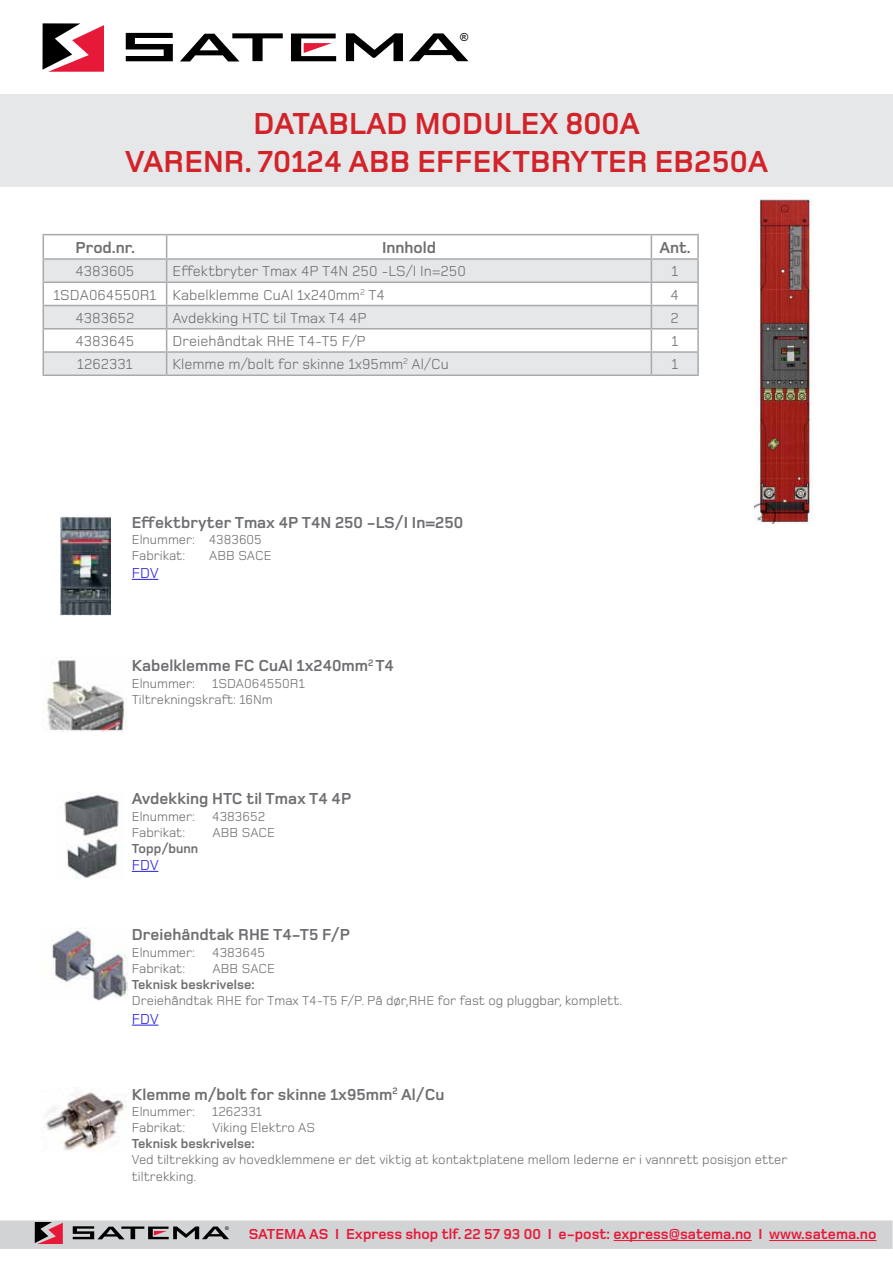
<style>
.page{position:relative;width:893px;height:1263px;background:#fff}
.page>*{position:absolute;margin:0;border:0;box-sizing:border-box;transform-origin:0 0}
.t1{font:700 31.5px "Foundry Monoline";color:#d2232a}
.t2{font:700 16.5px "Foundry Monoline";color:#6d6e71}
.t3{font:15px "Foundry Monoline";color:#6d6e71}
.t4{font:700 15px "Foundry Monoline";color:#e71939}
.t5{font:15px "Foundry Monoline";letter-spacing:-.005em;color:#231fdf}
.t6{font:13.5px/16.2px "Foundry Monoline";color:#6d6e71}
.t7{font:700 13.5px "Foundry Monoline";color:#6d6e71}
.t8{font:11.1px "Arial";color:#000}
.t9{font:5.1px "Arial";color:#000}
</style>
<div class="page">
<svg style="left:43px;top:23px;width:61px;height:49px"></svg>
<svg style="left:126px;top:33px;width:47px;height:28px"></svg>
<svg style="left:346px;top:33px;width:57px;height:28px"></svg>
<svg style="left:180px;top:33px;width:103px;height:28px"></svg>
<svg style="left:409px;top:33px;width:59px;height:28px"></svg>
<svg style="left:291px;top:34px;width:45px;height:27px"></svg>
<div style="left:1px;top:1221px;width:891px;height:27px;background:#d1d3d4"></div>
<div style="left:0;top:1220px;width:892px;height:29px;border:2px solid #d1d3d4"></div>
<svg style="left:35px;top:1222px;width:28px;height:22px"></svg>
<svg style="left:73px;top:1226px;width:156px;height:13px"></svg>
<hr style="left:614px;top:1240px;width:138px;height:1px;background:#e71939">
<hr style="left:769px;top:1240px;width:107px;height:1px;background:#e71939">
<hr style="left:43px;top:234px;width:124px;height:1px;background:#a7a9ac">
<hr style="left:167px;top:234px;width:484px;height:1px;background:#a7a9ac">
<hr style="left:651px;top:234px;width:48px;height:1px;background:#a7a9ac">
<hr style="left:697px;top:235px;width:2px;height:23px;background:#a7a9ac">
<hr style="left:651px;top:258px;width:48px;height:2px;background:#a7a9ac">
<hr style="left:697px;top:260px;width:2px;height:21px;background:#a7a9ac">
<hr style="left:651px;top:281px;width:48px;height:2px;background:#a7a9ac">
<hr style="left:697px;top:283px;width:2px;height:22px;background:#a7a9ac">
<hr style="left:651px;top:305px;width:48px;height:1px;background:#a7a9ac">
<hr style="left:697px;top:306px;width:2px;height:22px;background:#a7a9ac">
<hr style="left:651px;top:328px;width:48px;height:1px;background:#a7a9ac">
<hr style="left:697px;top:329px;width:2px;height:22px;background:#a7a9ac">
<hr style="left:651px;top:351px;width:48px;height:2px;background:#a7a9ac">
<svg style="left:43px;top:235px;width:655px;height:139px"></svg>
<hr style="left:697px;top:353px;width:2px;height:21px;background:#a7a9ac">
<hr style="left:43px;top:374px;width:124px;height:2px;background:#a7a9ac">
<hr style="left:167px;top:374px;width:484px;height:2px;background:#a7a9ac">
<hr style="left:651px;top:374px;width:48px;height:2px;background:#a7a9ac">
<svg style="left:132px;top:579px;width:26px;height:1px"></svg>
<img style="left:42px;top:657px;width:84px;height:75px">
<img style="left:61px;top:516px;width:49px;height:99px">
<svg style="left:132px;top:871px;width:26px;height:1px"></svg>
<img style="left:64px;top:792px;width:55px;height:87px">
<svg style="left:132px;top:1025px;width:26px;height:1px"></svg>
<img style="left:51px;top:928px;width:76px;height:73px">
<img style="left:46px;top:1092px;width:80px;height:59px">
<img style="left:755px;top:198px;width:57px;height:325px">
<div style="left:0;top:94px;width:893px;height:92px;background:#e6e7e8"></div>
<p class="t8" style="left:460px;top:30px;width:10px">®</p>
<h1 class="t1" style="left:254px;top:107px;width:115px">Datablad</h1>
<h1 class="t1" style="left:415px;top:107px;width:227px">modulex 800A</h1>
<h1 class="t1" style="left:125px;top:145px;width:39px">varenr</h1>
<h1 class="t1" style="left:245px;top:145px;width:193px">. 70124 abb effekt</h1>
<h1 class="t1" style="left:530px;top:145px;width:80px">bryter</h1>
<h1 class="t1" style="left:655px;top:145px;width:111px">eb250a</h1>
<p class="t2" style="left:75px;top:239px;width:61px">Prod.nr.</p>
<p class="t2" style="left:382px;top:239px;width:56px">Innhold</p>
<p class="t2" style="left:659px;top:239px;width:33px">Ant.</p>
<p class="t3" style="left:75px;top:263px;width:60px">4383605</p>
<p class="t3" style="left:173px;top:263px;width:295px">Effektbryter Tmax 4P T4N 250 -LS/I In=250</p>
<p class="t3" style="left:671px;top:263px;width:8px">1</p>
<p class="t3" style="left:54px;top:287px;width:333px">1SDA064550R1 Kabelklemme CuAl 1x240mm<sup>2</sup> T4</p>
<p class="t3" style="left:671px;top:287px;width:10px">4</p>
<p class="t3" style="left:76px;top:310px;width:60px">4383652</p>
<p class="t3" style="left:173px;top:310px;width:196px">Avdekking HTC til Tmax T4 4P</p>
<p class="t3" style="left:671px;top:310px;width:10px">2</p>
<p class="t3" style="left:76px;top:333px;width:60px">4383645</p>
<p class="t3" style="left:173px;top:333px;width:195px">Dreiehåndtak RHE T4-T5 F/P</p>
<p class="t3" style="left:671px;top:333px;width:8px">1</p>
<p class="t3" style="left:77px;top:356px;width:57px">1262331</p>
<p class="t3" style="left:173px;top:356px;width:278px">Klemme m/bolt for skinne 1x95mm<sup>2</sup> Al/Cu</p>
<p class="t3" style="left:671px;top:356px;width:8px">1</p>
<p class="t2" style="left:132px;top:514px;width:333px">Effektbryter Tmax 4P T4N 250 -LS/I In=250</p>
<p class="t6" style="left:132px;top:532px;width:132px">Elnummer: 4383605<br>Fabrikat:</p>
<p class="t6" style="left:209px;top:548px;width:64px">ABB SACE</p>
<p class="t5" style="left:132px;top:565px;width:28px">FDV</p>
<p class="t2" style="left:132px;top:657px;width:264px">Kabelklemme FC CuAl 1x240mm<sup>2</sup> T4</p>
<p class="t6" style="left:132px;top:675px;width:65px">Elnummer:</p>
<p class="t6" style="left:132px;top:675px;width:174px;text-indent:80px">1SDA064550R1<br>Tiltrekningskraft: 16Nm</p>
<p class="t2" style="left:132px;top:790px;width:221px">Avdekking HTC til Tmax T4 4P</p>
<p class="t6" style="left:132px;top:808px;width:65px">Elnummer:</p>
<p class="t6" style="left:212px;top:808px;width:54px">4383652</p>
<p class="t6" style="left:132px;top:824px;width:55px">Fabrikat:</p>
<p class="t6" style="left:213px;top:824px;width:64px">ABB SACE</p>
<p class="t7" style="left:132px;top:841px;width:68px">Topp/bunn</p>
<p class="t5" style="left:132px;top:857px;width:28px">FDV</p>
<p class="t2" style="left:132px;top:926px;width:220px">Dreiehåndtak RHE T4-T5 F/P</p>
<p class="t6" style="left:132px;top:944px;width:65px">Elnummer:</p>
<p class="t6" style="left:212px;top:944px;width:54px">4383645</p>
<p class="t6" style="left:132px;top:960px;width:55px">Fabrikat:</p>
<p class="t6" style="left:213px;top:960px;width:64px">ABB SACE</p>
<p class="t7" style="left:132px;top:977px;width:124px">Teknisk beskrivelse:</p>
<p class="t6" style="left:132px;top:992px;width:492px">Dreiehåndtak RHE for Tmax T4-T5 F/P. På dør,RHE for fast og pluggbar, komplett.</p>
<p class="t5" style="left:132px;top:1011px;width:28px">FDV</p>
<p class="t2" style="left:132px;top:1085px;width:314px">Klemme m/bolt for skinne 1x95mm<sup>2</sup> Al/Cu</p>
<p class="t6" style="left:132px;top:1103px;width:65px">Elnummer:</p>
<p class="t6" style="left:212px;top:1103px;width:51px">1262331</p>
<p class="t6" style="left:132px;top:1119px;width:55px">Fabrikat:</p>
<p class="t6" style="left:213px;top:1119px;width:104px">Viking Elektro AS</p>
<p class="t7" style="left:132px;top:1136px;width:124px">Teknisk beskrivelse:</p>
<p class="t6" style="left:132px;top:1152px;width:657px">Ved tiltrekking av hovedklemmene er det viktig at kontaktplatene mellom lederne er i vannrett posisjon etter tiltrekking.</p>
<p class="t9" style="left:225px;top:1225px;width:5px">®</p>
<p class="t4" style="left:249px;top:1226px;width:629px">SATEMA AS I Express shop tlf. 22 57 93 00 I e-post: express@satema.no I www.satema.no</p>
</div>
